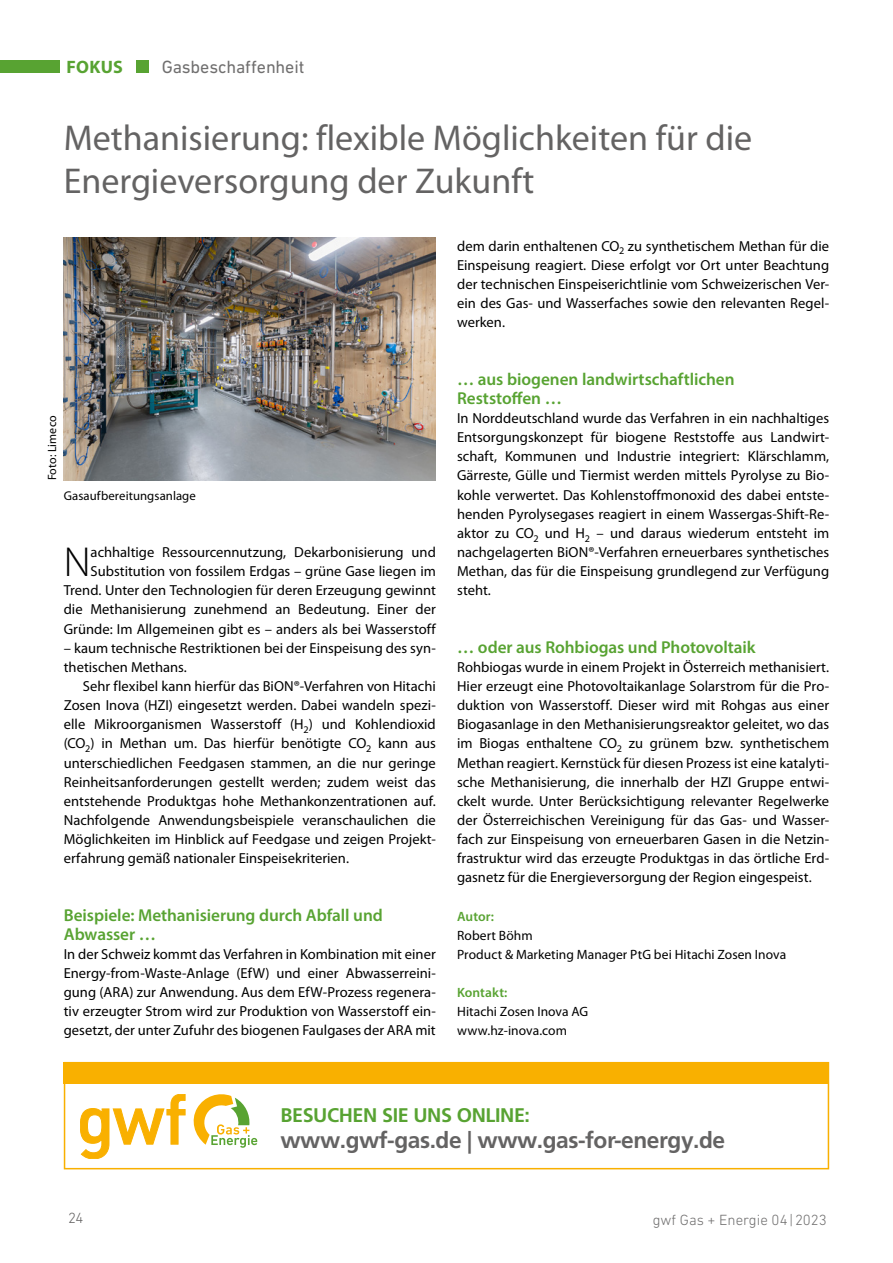
<style>
.page{position:relative;width:893px;height:1263px;background:#fff}
.page>*{position:absolute;margin:0;border:0;box-sizing:border-box;transform-origin:0 0}
.WA_Fliesstext_Initia{font:300 42.15px "Myriad Pro";color:#000}
.WA_Headline{font:36px/43.2px "Myriad Pro";color:#646363}
.t1{font:700 22.8px "Frutiger LT Pro";letter-spacing:-.02em;color:#646363}
.t2{font:700 19.65px "Frutiger LT Pro";letter-spacing:-.02em;color:#58a332}
.t3{font:18px "DIN Next LT Pro";letter-spacing:-.01em;color:#706f6f}
.t4{font:700 18px "Myriad Pro";letter-spacing:.015em;color:#58a332}
.WA_Subline_1{font:600 17.25px/19.2px "Myriad Pro";letter-spacing:-.005em;color:#58a332}
.t5{font:300 15px "DIN Next LT Pro";color:#706f6f}
.t6{font:300 15px "DIN Next LT Pro";color:#646363}
.WA_Fließtext{font:14.55px/19.2px "Myriad Pro";letter-spacing:.005em;color:#000;text-align:justify}
.WA_Fließtext_Einzug{font:14.55px/19.2px "Myriad Pro";letter-spacing:.005em;color:#000;text-align:justify}
.WA_Fliesstext_Initia-2{font:14.55px/19.2px "Myriad Pro";color:#000;text-align:right}
.WA_Kontakt{font:13.5px "Myriad Pro";letter-spacing:.005em;color:#000}
.WA_Kontakt_Head_Nach{font:600 13.5px "Myriad Pro";letter-spacing:.005em;color:#58a332}
.WA_BildTabellenUnter{font:12.75px "Myriad Pro";letter-spacing:.01em;color:#000}
.WA_BildTabellenUnter-2{font:12px "Myriad Pro";letter-spacing:.005em;color:#000}
</style>
<div class="page">
<div style="left:136px;top:60px;width:13px;height:13px;background:#58a332"></div>
<div style="left:0;top:60px;width:60px;height:13px;background:#58a332"></div>
<img style="left:64px;top:238px;width:372px;height:242px">
<div style="left:64px;top:1062px;width:765px;height:21px;background:#f9b000"></div>
<div style="left:64px;top:1062px;width:765px;height:107px;border:2px solid #f9b000"></div>
<svg style="left:80px;top:1094px;width:177px;height:65px"></svg>
<p class="t4" style="left:67px;top:55px;width:58px">FOKUS</p>
<p class="t3" style="left:162px;top:57px;width:144px">Gasbeschaffenheit</p>
<p class="WA_Headline" style="left:64px;top:117px;width:690px">Methanisierung: flexible Möglichkeiten für die<br>Energieversorgung der Zukunft</p>
<p class="WA_BildTabellenUnter-2" style="left:46px;top:480px;width:66px;rotate:-90deg">Foto: Limeco</p>
<p class="WA_BildTabellenUnter" style="left:64px;top:489px;width:134px">Gasaufbereitungsanlage</p>
<p class="WA_Fliesstext_Initia-2" style="left:64px;top:543px;width:374px">achhaltige Ressourcennutzung, Dekarbonisierung und Substitution von fossilem Erdgas – grüne Gase liegen im Trend. Unter den Technologien für deren Erzeugung gewinnt die Methanisierung zunehmend an Bedeutung. Einer der Gründe: Im Allgemeinen gibt es – anders als bei Wasserstoff</p>
<p class="WA_Fliesstext_Initia-2" style="left:64px;top:638px;width:374px;text-align:left">– kaum technische Restriktionen bei der Einspeisung des syn&shy;thetischen Methans.</p>
<p class="WA_Fließtext_Einzug" style="left:64px;top:677px;width:374px;text-indent:19px">Sehr flexibel kann hierfür das BiON®-Verfahren von Hitachi Zosen Inova (HZI) eingesetzt werden. Dabei wandeln spezi&shy;elle Mikroorganismen Wasserstoff (H<sub>2</sub>) und Kohlendioxid (CO<sub>2</sub>) in Methan um. Das hierfür benötigte CO<sub>2</sub> kann aus unterschiedlichen Feedgasen stammen, an die nur geringe Reinheitsanforderungen gestellt werden; zudem weist das entstehende Produktgas hohe Methankonzentrationen auf.<br>Nachfolgende Anwendungsbeispiele veranschaulichen die Möglichkeiten im Hinblick auf Feedgase und zeigen Projekt&shy;erfahrung gemäß nationaler Einspeisekriterien.</p>
<p class="WA_Fliesstext_Initia" style="left:64px;top:537px;width:28px">N</p>
<p class="WA_Subline_1" style="left:64px;top:905px;width:321px">Beispiele: Methanisierung durch Abfall und<br>Abwasser …</p>
<p class="WA_Fließtext" style="left:64px;top:945px;width:374px">In der Schweiz kommt das Verfahren in Kombination mit einer Energy-from-Waste-Anlage (EfW) und einer Abwasserreini&shy;gung (ARA) zur Anwendung. Aus dem EfW-Prozess regenera&shy;tiv erzeugter Strom wird zur Produktion von Wasserstoff ein&shy;gesetzt, der unter Zufuhr des biogenen Faulgases der ARA mit</p>
<p class="WA_Fließtext" style="left:457px;top:237px;width:374px">dem darin enthaltenen CO<sub>2</sub> zu synthetischem Methan für die Einspeisung reagiert. Diese erfolgt vor Ort unter Beachtung der technischen Einspeiserichtlinie vom Schweizerischen Ver&shy;ein des Gas- und Wasserfaches sowie den relevanten Regel&shy;werken.</p>
<p class="WA_Subline_1" style="left:457px;top:369px;width:279px">… aus biogenen landwirtschaftlichen<br>Reststoffen …</p>
<p class="WA_Fließtext" style="left:457px;top:409px;width:374px">In Norddeutschland wurde das Verfahren in ein nachhaltiges Entsorgungskonzept für biogene Reststoffe aus Landwirt&shy;schaft, Kommunen und Industrie integriert: Klärschlamm, Gärreste, Gülle und Tiermist werden mittels Pyrolyse zu Bio&shy;kohle verwertet. Das Kohlenstoffmonoxid des dabei entste&shy;henden Pyrolysegases reagiert in einem Wassergas-Shift-Re&shy;aktor zu CO<sub>2</sub> und H<sub>2</sub> – und daraus wiederum entsteht im nachgelagerten BiON®-Verfahren erneuerbares synthetisches Methan, das für die Einspeisung grundlegend zur Verfügung steht.</p>
<p class="WA_Subline_1" style="left:457px;top:637px;width:300px">… oder aus Rohbiogas und Photovoltaik</p>
<p class="WA_Fließtext" style="left:457px;top:658px;width:374px">Rohbiogas wurde in einem Projekt in Österreich methanisiert.<br>Hier erzeugt eine Photovoltaikanlage Solarstrom für die Pro&shy;duktion von Wasserstoff. Dieser wird mit Rohgas aus einer Biogasanlage in den Methanisierungsreaktor geleitet, wo das im Biogas enthaltene CO<sub>2</sub> zu grünem bzw. synthetischem Methan reagiert. Kernstück für diesen Prozess ist eine katalyti&shy;sche Methanisierung, die innerhalb der HZI Gruppe entwi&shy;ckelt wurde. Unter Berücksichtigung relevanter Regelwerke der Österreichischen Vereinigung für das Gas- und Wasser&shy;fach zur Einspeisung von erneuerbaren Gasen in die Netzin&shy;frastruktur wird das erzeugte Produktgas in das örtliche Erd&shy;gasnetz für die Energieversorgung der Region eingespeist.</p>
<p class="WA_Kontakt_Head_Nach" style="left:457px;top:907px;width:38px">Autor:</p>
<p class="WA_Kontakt" style="left:457px;top:928px;width:77px">Robert Böhm</p>
<p class="WA_Kontakt" style="left:457px;top:947px;width:331px">Product &amp; Marketing Manager PtG bei Hitachi Zosen Inova</p>
<p class="WA_Kontakt_Head_Nach" style="left:457px;top:984px;width:52px">Kontakt:</p>
<p class="WA_Kontakt" style="left:457px;top:1004px;width:133px">Hitachi Zosen Inova AG</p>
<p class="WA_Kontakt" style="left:457px;top:1023px;width:111px">www.hz-inova.com</p>
<p class="t2" style="left:280px;top:1103px;width:251px">BESUCHEN SIE UNS ONLINE:</p>
<p class="t1" style="left:280px;top:1126px;width:446px">www.gwf-gas.de | www.gas-for-energy.de</p>
<p class="t6" style="left:68px;top:1209px;width:17px">24</p>
<p class="t5" style="left:653px;top:1211px;width:175px">gwf Gas + Energie 04|2023</p>
</div>
